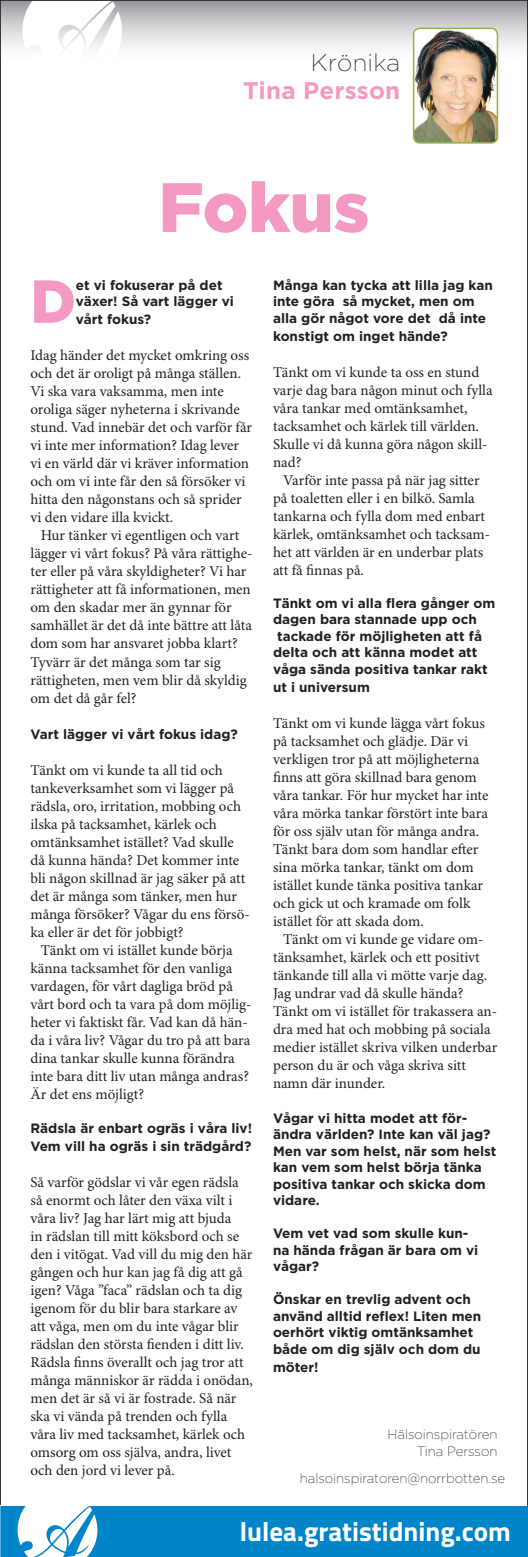
<style>
.page{position:relative;width:528px;height:1557px;background:#fff}
.page>*{position:absolute;margin:0;border:0;box-sizing:border-box;transform-origin:0 0}
.t1{font:900 69.6px "Gotham";letter-spacing:-.005em;color:#f499c2}
.t2{font:900 60.6px "Gotham";color:#f499c2}
.t3{font:700 27px "Titillium";color:#fff}
.t4{font:700 24px "Gotham";letter-spacing:.01em;color:#f499c2}
.t5{font:200 24px "Gotham";letter-spacing:.01em;color:#231f20}
.t6{font:15px/18px "Minion Pro";color:#231f20}
.t7{font:700 13.5px/16.5px "Gotham";color:#231f20}
.t8{font:200 13.5px/16.5px "Gotham";letter-spacing:-.005em;color:#231f20;text-align:right}
</style>
<div class="page">
<svg style="left:2px;top:2px;width:523px;height:63px"></svg>
<svg style="left:0;top:1505px;width:527px;height:51px;background:#2193d0"></svg>
<img style="left:413px;top:28px;width:84px;height:115px">
<div style="left:412px;top:28px;width:85px;height:116px;border:2px solid #8eb63e;border-radius:6px"></div>
<h3 class="t5" style="left:311px;top:50px;width:91px">Krönika</h3>
<h3 class="t4" style="left:243px;top:76px;width:158px">Tina Persson</h3>
<h1 class="t1" style="left:158px;top:167px;width:212px">Fokus</h1>
<h2 class="t2" style="left:30px;top:266px;width:47px">D</h2>
<p class="t7" style="left:76px;top:276px;width:160px">et vi fokuserar på det växer! Så vart lägger vi</p>
<p class="t7" style="left:76px;top:311px;width:77px">vårt fokus?</p>
<p class="t6" style="left:30px;top:347px;width:223px">Idag händer det mycket omkring oss och det är oroligt på många ställen.<br>Vi ska vara vaksamma, men inte oroliga säger nyheterna i skrivande stund. Vad innebär det och varför får vi inte mer information? Idag lever vi en värld där vi kräver information och om vi inte får den så försöker vi hitta den någonstans och så sprider vi den vidare illa kvickt.</p>
<p class="t6" style="left:30px;top:527px;width:223px;text-indent:10px">Hur tänker vi egentligen och vart lägger vi vårt fokus? På våra rättighe&shy;ter eller på våra skyldigheter? Vi har rättigheter att få informationen, men om den skadar mer än gynnar för samhället är det då inte bättre att låta dom som har ansvaret jobba klart?<br>Tyvärr är det många som tar sig rättigheten, men vem blir då skyldig om det då går fel?</p>
<p class="t7" style="left:30px;top:725px;width:209px">Vart lägger vi vårt fokus idag?</p>
<p class="t6" style="left:30px;top:761px;width:221px">Tänkt om vi kunde ta all tid och tankeverksamhet som vi lägger på rädsla, oro, irritation, mobbing och ilska på tacksamhet, kärlek och omtänksamhet istället? Vad skulle då kunna hända? Det kommer inte bli någon skillnad är jag säker på att det är många som tänker, men hur många försöker? Vågar du ens försö&shy;ka eller är det för jobbigt?</p>
<p class="t6" style="left:30px;top:941px;width:222px;text-indent:10px">Tänkt om vi istället kunde börja känna tacksamhet för den vanliga vardagen, för vårt dagliga bröd på vårt bord och ta vara på dom möjlig&shy;heter vi faktiskt får. Vad kan då hän&shy;da i våra liv? Vågar du tro på att bara dina tankar skulle kunna förändra inte bara ditt liv utan många andras?<br>Är det ens möjligt?</p>
<p class="t7" style="left:30px;top:1119px;width:223px;line-height:18px">Rädsla är enbart ogräs i våra liv!<br>Vem vill ha ogräs i sin trädgård?</p>
<p class="t6" style="left:30px;top:1173px;width:224px">Så varför gödslar vi vår egen rädsla så enormt och låter den växa vilt i våra liv? Jag har lärt mig att bjuda<br>in rädslan till mitt köksbord och se den i vitögat. Vad vill du mig den här gången och hur kan jag få dig att gå igen? Våga ”faca” rädslan och ta dig igenom för du blir bara starkare av att våga, men om du inte vågar blir rädslan den största fienden i ditt liv.<br>Rädsla finns överallt och jag tror att många människor är rädda i onödan, men det är så vi är fostrade. Så när ska vi vända på trenden och fylla våra liv med tacksamhet, kärlek och omsorg om oss själva, andra, livet och den jord vi lever på.</p>
<p class="t7" style="left:273px;top:276px;width:221px">Många kan tycka att lilla jag kan inte göra så mycket, men om alla gör något vore det då inte</p>
<p class="t7" style="left:273px;top:327px;width:176px">konstigt om inget hände?</p>
<p class="t6" style="left:273px;top:363px;width:221px">Tänkt om vi kunde ta oss en stund varje dag bara någon minut och fylla våra tankar med omtänksamhet, tacksamhet och kärlek till världen.<br>Skulle vi då kunna göra någon skill&shy;nad?</p>
<p class="t6" style="left:273px;top:471px;width:218px;text-indent:10px">Varför inte passa på när jag sitter på toaletten eller i en bilkö. Samla tankarna och fylla dom med enbart kärlek, omtänksamhet och tacksam&shy;het att världen är en underbar plats att få finnas på.</p>
<p class="t7" style="left:273px;top:594px;width:224px">Tänkt om vi alla flera gånger om dagen bara stannade upp och tackade för möjligheten att få delta och att känna modet att våga sända positiva tankar rakt</p>
<p class="t7" style="left:273px;top:678px;width:98px">ut i universum</p>
<p class="t6" style="left:273px;top:714px;width:217px">Tänkt om vi kunde lägga vårt fokus på tacksamhet och glädje. Där vi verkligen tror på att möjligheterna finns att göra skillnad bara genom våra tankar. För hur mycket har inte våra mörka tankar förstört inte bara för oss själv utan för många andra.<br>Tänkt bara dom som handlar efter sina mörka tankar, tänkt om dom istället kunde tänka positiva tankar och gick ut och kramade om folk istället för att skada dom.</p>
<p class="t6" style="left:273px;top:930px;width:226px;text-indent:10px">Tänkt om vi kunde ge vidare om&shy;tänksamhet, kärlek och ett positivt tänkande till alla vi mötte varje dag.<br>Jag undrar vad då skulle hända?<br>Tänkt om vi istället för trakassera an&shy;dra med hat och mobbing på sociala medier istället skriva vilken underbar person du är och våga skriva sitt namn där inunder.</p>
<p class="t7" style="left:273px;top:1109px;width:225px">Vågar vi hitta modet att för&shy;ändra världen? Inte kan väl jag?<br>Men var som helst, när som helst kan vem som helst börja tänka positiva tankar och skicka dom vidare.</p>
<p class="t7" style="left:273px;top:1224px;width:206px">Vem vet vad som skulle kun&shy;na hända frågan är bara om vi vågar?</p>
<p class="t7" style="left:273px;top:1290px;width:209px">Önskar en trevlig advent och använd alltid reflex! Liten men oerhört viktig omtänksamhet både om dig själv och dom du</p>
<p class="t7" style="left:273px;top:1358px;width:47px">möter!</p>
<p class="t8" style="left:387px;top:1426px;width:111px">Hälsoinspiratören<br>Tina Persson</p>
<p class="t8" style="left:299px;top:1469px;width:207px">halsoinspiratoren@norrbotten.se</p>
<h3 class="t3" style="left:240px;top:1510px;width:272px">lulea.gratistidning.com</h3>
</div>
